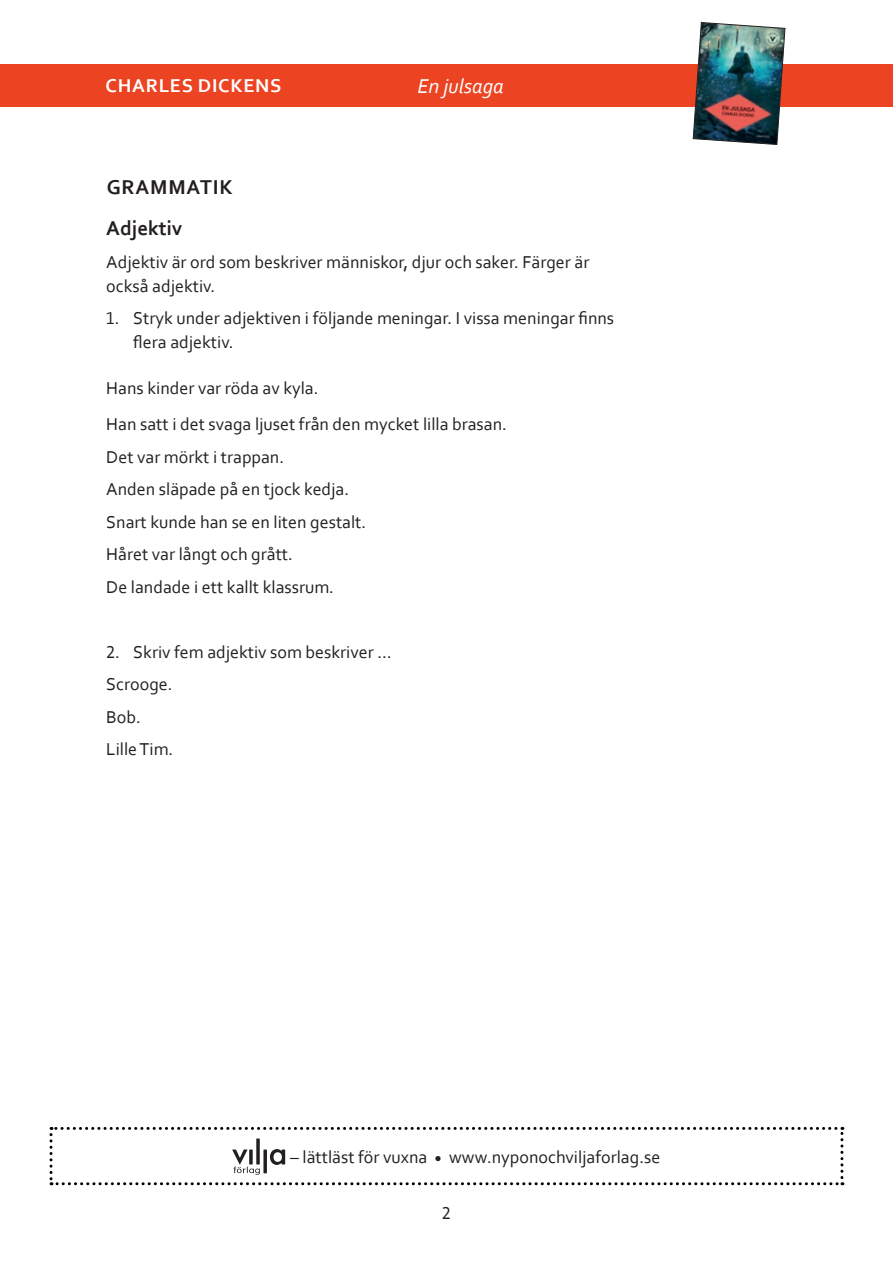
<style>
.page{position:relative;width:893px;height:1263px;background:#fff}
.page>*{position:absolute;margin:0;border:0;box-sizing:border-box;transform-origin:0 0}
.t1{font:700 21px/41px "Corbel";color:#231f20}
.t2{font:italic 21px "Corbel";color:#fff}
.t3{font:700 19.5px "Corbel";letter-spacing:.04em;color:#fff}
.t4{font:18px/32.5px "Corbel";color:#231f20}
</style>
<div class="page">
<div style="left:0;top:64px;width:893px;height:42px;background:#ec4423"></div>
<img style="left:693px;top:22px;width:92px;height:123px">
<svg style="left:50px;top:1127px;width:793px;height:58px"></svg>
<p class="t3" style="left:106px;top:74px;width:177px">CHARLES DICKENS</p>
<p class="t2" style="left:417px;top:73px;width:88px">En julsaga</p>
<p class="t1" style="left:106px;top:166px;width:128px">GRAMMATIK<br>Adjektiv</p>
<p class="t4" style="left:106px;top:249px;width:485px;line-height:24px">Adjektiv är ord som beskriver människor, djur och saker. Färger är också adjektiv.</p>
<p class="t4" style="left:133px;top:306px;width:482px;line-height:24px;text-indent:-27px">1. Stryk under adjektiven i följande meningar. I vissa meningar finns flera adjektiv.</p>
<p class="t4" style="left:106px;top:369px;width:402px;line-height:36.8px">Hans kinder var röda av kyla.<br>Han satt i det svaga ljuset från den mycket lilla brasan.</p>
<p class="t4" style="left:106px;top:440px;width:261px">Det var mörkt i trappan.<br>Anden släpade på en tjock kedja.<br>Snart kunde han se en liten gestalt.<br>Håret var långt och grått.<br>De landade i ett kallt klassrum.</p>
<p class="t4" style="left:106px;top:635px;width:287px">2. Skriv fem adjektiv som beskriver …<br>Scrooge.<br>Bob.<br>Lille Tim.</p>
<p class="t4" style="left:290px;top:1140px;width:372px">– lättläst för vuxna <sub>•</sub> www.nyponochviljaforlag.se</p>
<p class="t4" style="left:442px;top:1196px;width:10px">2</p>
</div>
